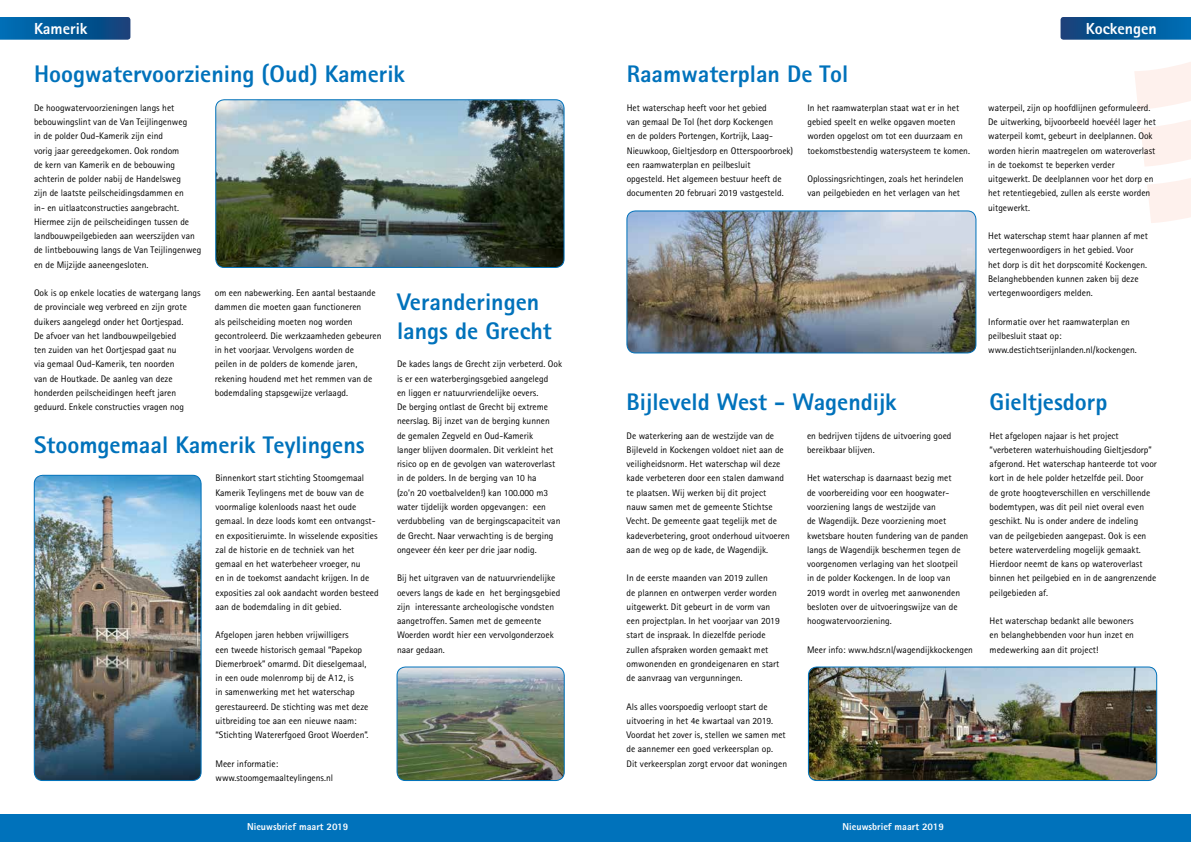
<style>
.page{position:relative;width:1191px;height:842px;background:#fff}
.page>*{position:absolute;margin:0;border:0;box-sizing:border-box;transform-origin:0 0}
.t1{font:800 24px/28.5px "Rotis Sans Serif";color:#0072bb}
.t2{font:800 16px "Rotis Sans Serif";color:#fff}
.t3{font:800 10px "Rotis Sans Serif";color:#fff}
.t4{font:9.5px/14.2px "Rotis Sans Serif";color:#000}
</style>
<div class="page">
<div style="left:595px;top:814px;width:596px;height:28px;background:#0072bb"></div>
<div style="left:0;top:814px;width:595px;height:28px;background:#0072bb"></div>
<img style="left:34px;top:475px;width:167px;height:305px">
<div style="left:34px;top:475px;width:167px;height:306px;border:1px solid #0072bb;border-radius:9px"></div>
<img style="left:397px;top:667px;width:167px;height:113px">
<div style="left:397px;top:667px;width:167px;height:114px;border:1px solid #0072bb;border-radius:9px"></div>
<svg style="left:0;top:17px;width:130px;height:23px;background:#075a98"></svg>
<svg style="left:1060px;top:17px;width:131px;height:206px"></svg>
<img style="left:216px;top:100px;width:348px;height:167px">
<div style="left:215px;top:100px;width:349px;height:168px;border:1px solid #0072bb;border-radius:9px"></div>
<img style="left:627px;top:211px;width:349px;height:142px">
<div style="left:626px;top:211px;width:350px;height:142px;border:1px solid #0072bb;border-radius:9px"></div>
<img style="left:808px;top:667px;width:348px;height:113px">
<div style="left:808px;top:667px;width:349px;height:114px;border:1px solid #0072bb;border-radius:9px"></div>
<h2 class="t2" style="left:34px;top:18px;width:55px">Kamerik</h2>
<h2 class="t2" style="left:1085px;top:18px;width:73px">Kockengen</h2>
<h1 class="t1" style="left:34px;top:60px;width:373px">Hoogwatervoorziening (Oud) Kamerik</h1>
<p class="t4" style="left:34px;top:101px;width:169px">De hoogwatervoorzieningen langs het bebouwingslint van de Van Teijlingenweg<br>in de polder Oud-Kamerik zijn eind<br>vorig jaar gereedgekomen. Ook rondom<br>de kern van Kamerik en de bebouwing achterin de polder nabij de Handelsweg<br>zijn de laatste peilscheidingsdammen en<br>in- en uitlaatconstructies aangebracht.<br>Hiermee zijn de peilscheidingen tussen de landbouwpeilgebieden aan weerszijden van de lintbebouwing langs de Van Teijlingenweg en de Mijzijde aaneengesloten.</p>
<p class="t4" style="left:34px;top:286px;width:168px">Ook is op enkele locaties de watergang langs de provinciale weg verbreed en zijn grote duikers aangelegd onder het Oortjespad.<br>De afvoer van het landbouwpeilgebied<br>ten zuiden van het Oortjespad gaat nu<br>via gemaal Oud-Kamerik, ten noorden<br>van de Houtkade. De aanleg van deze honderden peilscheidingen heeft jaren geduurd. Enkele constructies vragen nog</p>
<p class="t4" style="left:215px;top:286px;width:168px">om een nabewerking. Een aantal bestaande dammen die moeten gaan functioneren<br>als peilscheiding moeten nog worden gecontroleerd. Die werkzaamheden gebeuren in het voorjaar. Vervolgens worden de<br>peilen in de polders de komende jaren, rekening houdend met het remmen van de bodemdaling stapsgewijze verlaagd.</p>
<h1 class="t1" style="left:626px;top:60px;width:223px">Raamwaterplan De Tol</h1>
<p class="t4" style="left:626px;top:101px;width:168px">Het waterschap heeft voor het gebied<br>van gemaal De Tol (het dorp Kockengen<br>en de polders Portengen, Kortrijk, Laag-Nieuwkoop, Gieltjesdorp en Otterspoorbroek) een raamwaterplan en peilbesluit<br>opgesteld. Het algemeen bestuur heeft de documenten 20 februari 2019 vastgesteld.</p>
<p class="t4" style="left:807px;top:101px;width:164px">In het raamwaterplan staat wat er in het gebied speelt en welke opgaven moeten worden opgelost om tot een duurzaam en toekomstbestendig watersysteem te komen.</p>
<p class="t4" style="left:988px;top:101px;width:169px">waterpeil, zijn op hoofdlijnen geformuleerd.<br>De uitwerking, bijvoorbeeld hoevéél lager het waterpeil komt, gebeurt in deelplannen. Ook worden hierin maatregelen om wateroverlast in de toekomst te beperken verder uitgewerkt. De deelplannen voor het dorp en het retentiegebied, zullen als eerste worden uitgewerkt.</p>
<p class="t4" style="left:988px;top:229px;width:161px">Het waterschap stemt haar plannen af met vertegenwoordigers in het gebied. Voor<br>het dorp is dit het dorpscomité Kockengen.<br>Belanghebbenden kunnen zaken bij deze vertegenwoordigers melden.</p>
<p class="t4" style="left:988px;top:314px;width:150px">Informatie over het raamwaterplan en peilbesluit staat op: www.destichtserijnlanden.nl/kockengen.</p>
<h1 class="t1" style="left:989px;top:387px;width:119px">Gieltjesdorp</h1>
<p class="t4" style="left:989px;top:428px;width:169px">Het afgelopen najaar is het project “verbeteren waterhuishouding Gieltjesdorp” afgerond. Het waterschap hanteerde tot voor kort in de hele polder hetzelfde peil. Door<br>de grote hoogteverschillen en verschillende bodemtypen, was dit peil niet overal even geschikt. Nu is onder andere de indeling<br>van de peilgebieden aangepast. Ook is een betere waterverdeling mogelijk gemaakt.<br>Hierdoor neemt de kans op wateroverlast binnen het peilgebied en in de aangrenzende peilgebieden af.</p>
<p class="t4" style="left:989px;top:614px;width:146px;text-align:justify">Het waterschap bedankt alle bewoners en belanghebbenden voor hun inzet en medewerking aan dit project!</p>
<p class="t4" style="left:807px;top:172px;width:158px">Oplossingsrichtingen, zoals het herindelen van peilgebieden en het verlagen van het</p>
<h1 class="t1" style="left:397px;top:288px;width:156px">Veranderingen langs de Grecht</h1>
<p class="t4" style="left:397px;top:357px;width:167px">De kades langs de Grecht zijn verbeterd. Ook is er een waterbergingsgebied aangelegd<br>en liggen er natuurvriendelijke oevers.<br>De berging ontlast de Grecht bij extreme neerslag. Bij inzet van de berging kunnen<br>de gemalen Zegveld en Oud-Kamerik<br>langer blijven doormalen. Dit verkleint het risico op en de gevolgen van wateroverlast in de polders. In de berging van 10 ha<br>(zo’n 20 voetbalvelden!) kan 100.000 m3 water tijdelijk worden opgevangen: een verdubbeling van de bergingscapaciteit van de Grecht. Naar verwachting is de berging ongeveer één keer per drie jaar nodig.</p>
<p class="t4" style="left:397px;top:571px;width:165px">Bij het uitgraven van de natuurvriendelijke oevers langs de kade en het bergingsgebied zijn interessante archeologische vondsten aangetroffen. Samen met de gemeente Woerden wordt hier een vervolgonderzoek naar gedaan.</p>
<h1 class="t1" style="left:626px;top:387px;width:272px">Bijleveld West - Wagendijk</h1>
<p class="t4" style="left:626px;top:428px;width:165px">De waterkering aan de westzijde van de Bijleveld in Kockengen voldoet niet aan de veiligheidsnorm. Het waterschap wil deze kade verbeteren door een stalen damwand te plaatsen. Wij werken bij dit project<br>nauw samen met de gemeente Stichtse Vecht. De gemeente gaat tegelijk met de kadeverbetering, groot onderhoud uitvoeren aan de weg op de kade, de Wagendijk.</p>
<p class="t4" style="left:626px;top:571px;width:155px">In de eerste maanden van 2019 zullen<br>de plannen en ontwerpen verder worden uitgewerkt. Dit gebeurt in de vorm van een projectplan. In het voorjaar van 2019 start de inspraak. In diezelfde periode zullen afspraken worden gemaakt met omwonenden en grondeigenaren en start de aanvraag van vergunningen.</p>
<p class="t4" style="left:626px;top:699px;width:162px">Als alles voorspoedig verloopt start de uitvoering in het 4e kwartaal van 2019.<br>Voordat het zover is, stellen we samen met de aannemer een goed verkeersplan op.<br>Dit verkeersplan zorgt ervoor dat woningen</p>
<p class="t4" style="left:807px;top:428px;width:146px">en bedrijven tijdens de uitvoering goed bereikbaar blijven.</p>
<p class="t4" style="left:807px;top:471px;width:163px">Het waterschap is daarnaast bezig met<br>de voorbereiding voor een hoogwater&shy;voorziening langs de westzijde van<br>de Wagendijk. Deze voorziening moet kwetsbare houten fundering van de panden langs de Wagendijk beschermen tegen de voorgenomen verlaging van het slootpeil<br>in de polder Kockengen. In de loop van 2019 wordt in overleg met aanwonenden besloten over de uitvoeringswijze van de hoogwatervoorziening.</p>
<p class="t4" style="left:807px;top:642px;width:167px">Meer info: www.hdsr.nl/wagendijkkockengen</p>
<h1 class="t1" style="left:34px;top:430px;width:332px">Stoomgemaal Kamerik Teylingens</h1>
<p class="t4" style="left:215px;top:471px;width:165px">Binnenkort start stichting Stoomgemaal Kamerik Teylingens met de bouw van de voormalige kolenloods naast het oude gemaal. In deze loods komt een ontvangst&shy;en expositieruimte. In wisselende exposities zal de historie en de techniek van het gemaal en het waterbeheer vroeger, nu<br>en in de toekomst aandacht krijgen. In de exposities zal ook aandacht worden besteed aan de bodemdaling in dit gebied.</p>
<p class="t4" style="left:215px;top:628px;width:154px">Afgelopen jaren hebben vrijwilligers<br>een tweede historisch gemaal “Papekop Diemerbroek” omarmd. Dit dieselgemaal, in een oude molenromp bij de A12, is<br>in samenwerking met het waterschap gerestaureerd. De stichting was met deze uitbreiding toe aan een nieuwe naam: “Stichting Watererfgoed Groot Woerden”.</p>
<p class="t4" style="left:215px;top:756px;width:119px">Meer informatie: www.stoomgemaalteylingens.nl</p>
<p class="t3" style="left:247px;top:820px;width:103px">Nieuwsbrief maart 2019</p>
<p class="t3" style="left:842px;top:820px;width:103px">Nieuwsbrief maart 2019</p>
</div>
